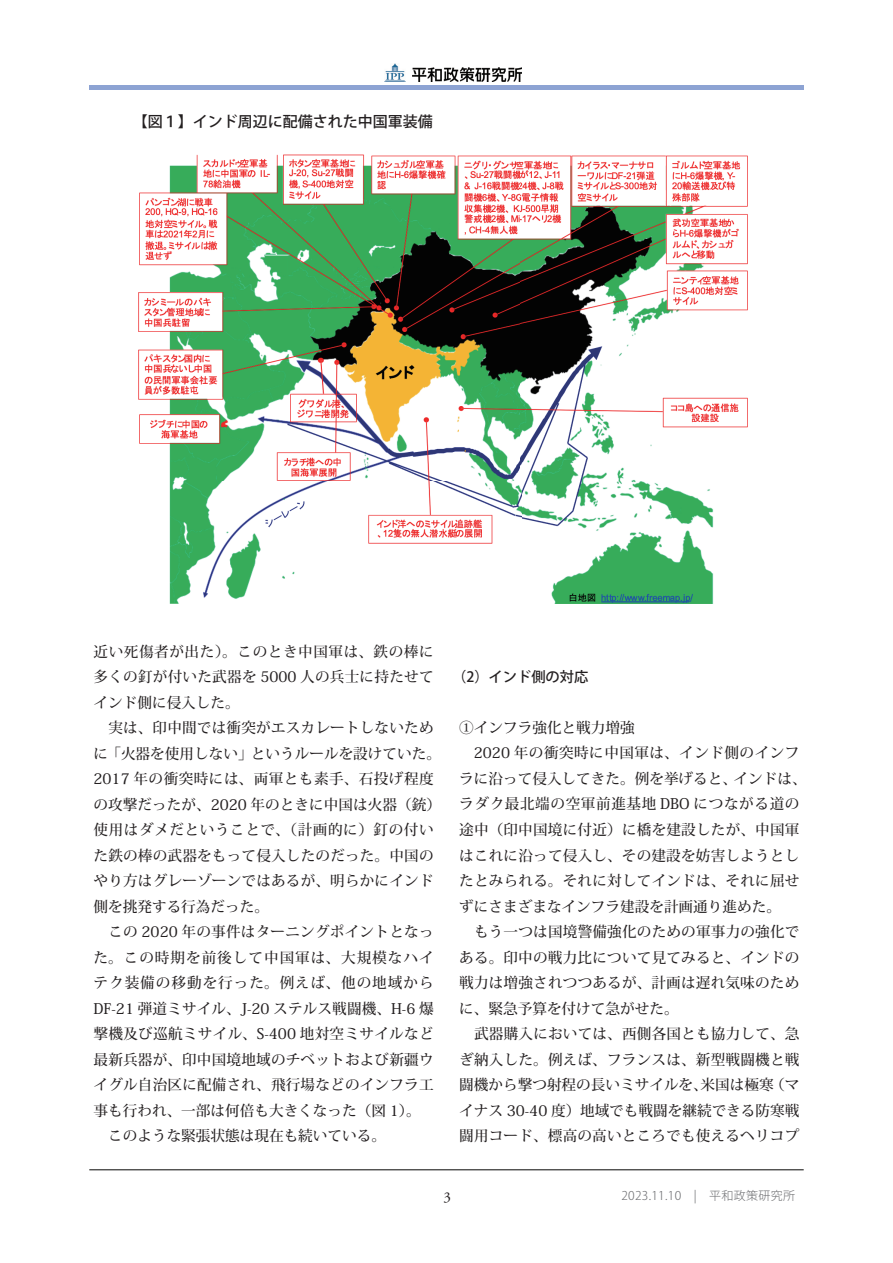
<style>
.page{position:relative;width:893px;height:1263px;background:#fff}
.page>*{position:absolute;margin:0;border:0;box-sizing:border-box;transform-origin:0 0}
.t1{font:500 15px "Koz Go Pro";color:#231f20}
.t2{font:15px "Adobe Garamond Pro";color:#231f20}
.t3{font:500 14.7px/25.5px "Koz Min Pr 6 N";letter-spacing:.01em;color:#231f20}
.t4{font:500 14.25px "Koz Go Pro";color:#231f20}
.t5{font:300 12px "Koz Go Pro";letter-spacing:.025em;color:#6c6d70}
</style>
<div class="page">
<hr style="left:89px;top:1169px;width:715px;height:1px;background:#060504">
<hr style="left:89px;top:85px;width:715px;height:4px;background:#8da3d3">
<img style="left:385px;top:64px;width:20px;height:18px">
<img style="left:412px;top:67px;width:110px;height:15px">
<img style="left:138px;top:154px;width:610px;height:450px">
<p class="t1" style="left:133px;top:112px;width:301px">【図１】インド周辺に配備された中国軍装備</p>
<p class="t3" style="left:94px;top:639px;width:349px">近い死傷者が出た）。このとき中国軍は、鉄の棒に多くの釘が付いた武器を 5000 人の兵士に持たせてインド側に侵入した。<br>　実は、印中間では衝突がエスカレートしないために「火器を使用しない」というルールを設けていた。<br>2017 年の衝突時には、両軍とも素手、石投げ程度の攻撃だったが、2020 年のときに中国は火器（銃）使用はダメだということで、（計画的に）釘の付いた鉄の棒の武器をもって侵入したのだった。中国のやり方はグレーゾーンではあるが、明らかにインド側を挑発する行為だった。<br>　この 2020 年の事件はターニングポイントとなった。この時期を前後して中国軍は、大規模なハイテク装備の移動を行った。例えば、他の地域から<br>DF-21 弾道ミサイル、J-20 ステルス戦闘機、H-6 爆撃機及び巡航ミサイル、S-400 地対空ミサイルなど最新兵器が、印中国境地域のチベットおよび新疆ウイグル自治区に配備され、飛行場などのインフラ工事も行われ、一部は何倍も大きくなった（図 1）。<br>　このような緊張状態は現在も続いている。</p>
<p class="t4" style="left:452px;top:667px;width:138px">（2）インド側の対応</p>
<p class="t3" style="left:459px;top:715px;width:349px">①インフラ強化と戦力増強<br>　2020 年の衝突時に中国軍は、インド側のインフラに沿って侵入してきた。例を挙げると、インドは、ラダク最北端の空軍前進基地 DBO につながる道の途中（印中国境に付近）に橋を建設したが、中国軍はこれに沿って侵入し、その建設を妨害しようとしたとみられる。それに対してインドは、それに屈せずにさまざまなインフラ建設を計画通り進めた。<br>　もう一つは国境警備強化のための軍事力の強化である。印中の戦力比について見てみると、インドの戦力は増強されつつあるが、計画は遅れ気味のために、緊急予算を付けて急がせた。<br>　武器購入においては、西側各国とも協力して、急ぎ納入した。例えば、フランスは、新型戦闘機と戦闘機から撃つ射程の長いミサイルを、米国は極寒（マイナス 30-40 度）地域でも戦闘を継続できる防寒戦闘用コード、標高の高いところでも使えるヘリコプ</p>
<p class="t2" style="left:444px;top:1188px;width:9px">3</p>
<p class="t5" style="left:621px;top:1188px;width:175px">2023.11.10　|　平和政策研究所</p>
</div>
